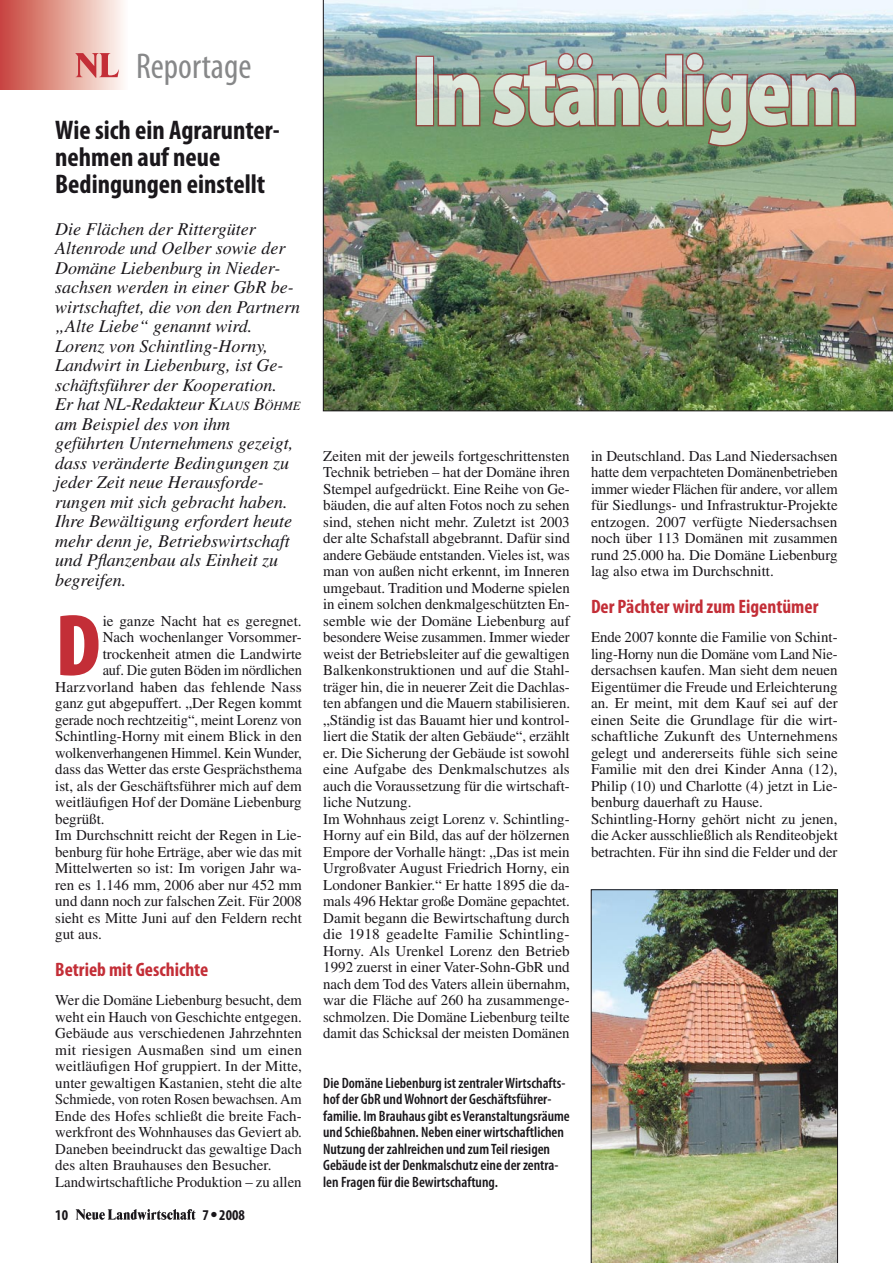
<style>
.page{position:relative;width:893px;height:1263px;background:#fff}
.page>*{position:absolute;margin:0;border:0;box-sizing:border-box;transform-origin:0 0}
.t1{font:900 condensed 100.5px "Myriad Pro";letter-spacing:-.035em;color:#fff}
.t2{font:900 condensed 88.5px "Myriad Pro";color:#c32e37}
.t3{font:condensed 36px "Myriad Pro";color:#878889}
.t4{font:700 condensed 27px/27px "Myriad Pro";color:#1a171b}
.t5{font:700 condensed 19.5px "Myriad Pro";color:#c32e37}
.t6{font:italic 18px/19.5px "Times LT Std";color:#1a171b}
.t7{font:15px/16.5px "Times LT Std";color:#1a171b}
.t8{font:600 condensed 15px/16.5px "Myriad Pro";color:#1a171b}
.t9{font:15px "Times LT Std";color:#1a171b;scale:.96 1}
.t10{font:700 condensed 15px "Myriad Pro";color:#1a171b}
.s1{font-size:12.6px}
</style>
<div class="page">
<svg style="left:76px;top:1209px;width:120px;height:11px"></svg>
<div style="left:0;top:0;width:128px;height:89px;background:linear-gradient(to right,#c84439,#fffdf5)"></div>
<svg style="left:75px;top:53px;width:44px;height:25px"></svg>
<img style="left:323px;top:0;width:570px;height:411px">
<img style="left:591px;top:889px;width:247px;height:374px">
<div style="left:416px;top:56px;width:18px;height:70px;border:3px solid #a3282e"></div>
<svg style="left:436px;top:72px;width:46px;height:56px;background:#808669"></svg>
<svg style="left:490px;top:51px;width:368px;height:97px;background:#819174"></svg>
<h3 class="t3" style="left:136px;top:44px;width:117px">Reportage</h3>
<h3 class="t4" style="left:55px;top:116px;width:226px">Wie sich ein Agrarunter&shy;nehmen auf neue<br>Bedingungen einstellt</h3>
<p class="t6" style="left:55px;top:219px;width:247px">Die Flächen der Rittergüter<br>Altenrode und Oelber sowie der<br>Domäne Liebenburg in Nieder&shy;sachsen werden in einer GbR be&shy;wirtschaftet, die von den Partnern „Alte Liebe“ genannt wird.<br>Lorenz von Schintling-Horny,<br>Landwirt in Liebenburg, ist Ge&shy;schäftsführer der Kooperation.<br>Er hat NL-Redakteur K<span class="s1">laus</span> B<span class="s1">öhme </span>am Beispiel des von ihm geführten Unternehmens gezeigt, dass veränderte Bedingungen zu jeder Zeit neue Herausforde&shy;rungen mit sich gebracht haben.<br>Ihre Bewältigung erfordert heute mehr denn je, Betriebswirtschaft und Pflanzenbau als Einheit zu begreifen.</p>
<h2 class="t2" style="left:55px;top:589px;width:47px">D</h2>
<p class="t7" style="left:103px;top:612px;width:201px">ie ganze Nacht hat es geregnet.</p>
<p class="t7" style="left:103px;top:629px;width:201px">Nach wochenlanger Vorsommer-</p>
<p class="t7" style="left:103px;top:645px;width:201px">trockenheit atmen die Landwirte</p>
<p class="t9" style="left:103px;top:661px;width:209px">auf. Die guten Böden im nördlichen</p>
<p class="t7" style="left:55px;top:678px;width:248px">Harzvorland haben das fehlende Nass</p>
<p class="t7" style="left:55px;top:695px;width:248px">ganz gut abgepuffert. „Der Regen kommt</p>
<p class="t7" style="left:55px;top:711px;width:248px">gerade noch rechtzeitig“, meint Lorenz von</p>
<p class="t7" style="left:55px;top:728px;width:248px">Schintling-Horny mit einem Blick in den</p>
<p class="t7" style="left:55px;top:744px;width:248px">wolkenverhangenen Himmel. Kein Wunder,</p>
<p class="t7" style="left:55px;top:761px;width:248px">dass das Wetter das erste Gesprächsthema</p>
<p class="t7" style="left:55px;top:777px;width:248px">ist, als der Geschäftsführer mich auf dem</p>
<p class="t7" style="left:55px;top:794px;width:248px">weitläufigen Hof der Domäne Liebenburg</p>
<p class="t7" style="left:55px;top:810px;width:51px">begrüßt.</p>
<p class="t7" style="left:55px;top:827px;width:248px">Im Durchschnitt reicht der Regen in Lie-</p>
<p class="t7" style="left:55px;top:843px;width:248px">benburg für hohe Erträge, aber wie das mit</p>
<p class="t7" style="left:55px;top:860px;width:248px">Mittelwerten so ist: Im vorigen Jahr wa-</p>
<p class="t7" style="left:55px;top:876px;width:248px">ren es 1.146 mm, 2006 aber nur 452 mm</p>
<p class="t7" style="left:55px;top:893px;width:248px">und dann noch zur falschen Zeit. Für 2008</p>
<p class="t7" style="left:55px;top:909px;width:248px">sieht es Mitte Juni auf den Feldern recht</p>
<p class="t7" style="left:55px;top:926px;width:48px">gut aus.</p>
<h3 class="t5" style="left:55px;top:957px;width:155px">Betrieb mit Geschichte</h3>
<p class="t7" style="left:55px;top:992px;width:248px">Wer die Domäne Liebenburg besucht, dem weht ein Hauch von Geschichte entgegen.<br>Gebäude aus verschiedenen Jahrzehnten mit riesigen Ausmaßen sind um einen weitläufigen Hof gruppiert. In der Mitte, unter gewaltigen Kastanien, steht die alte Schmiede, von roten Rosen bewachsen. Am Ende des Hofes schließt die breite Fach&shy;werkfront des Wohnhauses das Geviert ab.<br>Daneben beeindruckt das gewaltige Dach des alten Brauhauses den Besucher.<br>Landwirtschaftliche Produktion – zu allen</p>
<p class="t10" style="left:55px;top:1205px;width:14px">10</p>
<p class="t10" style="left:202px;top:1205px;width:44px">7 2008</p>
<h1 class="t1" style="left:411px;top:27px;width:449px">In ständigem</h1>
<p class="t7" style="left:323px;top:447px;width:248px">Zeiten mit der jeweils fortgeschrittensten Technik betrieben – hat der Domäne ihren Stempel aufgedrückt. Eine Reihe von Ge&shy;bäuden, die auf alten Fotos noch zu sehen sind, stehen nicht mehr. Zuletzt ist 2003 der alte Schafstall abgebrannt. Dafür sind andere Gebäude entstanden. Vieles ist, was man von außen nicht erkennt, im Inneren umgebaut. Tradition und Moderne spielen in einem solchen denkmalgeschützten En&shy;semble wie der Domäne Liebenburg auf besondere Weise zusammen. Immer wieder weist der Betriebsleiter auf die gewaltigen Balkenkonstruktionen und auf die Stahl&shy;träger hin, die in neuerer Zeit die Dachlas&shy;ten abfangen und die Mauern stabilisieren. „Ständig ist das Bauamt hier und kontrol&shy;liert die Statik der alten Gebäude“, erzählt er. Die Sicherung der Gebäude ist sowohl eine Aufgabe des Denkmalschutzes als auch die Voraussetzung für die wirtschaft&shy;liche Nutzung.<br>Im Wohnhaus zeigt Lorenz v. Schintling-Horny auf ein Bild, das auf der hölzernen Empore der Vorhalle hängt: „Das ist mein Urgroßvater August Friedrich Horny, ein Londoner Bankier.“ Er hatte 1895 die da&shy;mals 496 Hektar große Domäne gepachtet.<br>Damit begann die Bewirtschaftung durch die 1918 geadelte Familie Schintling-Horny. Als Urenkel Lorenz den Betrieb 1992 zuerst in einer Vater-Sohn-GbR und nach dem Tod des Vaters allein übernahm, war die Fläche auf 260 ha zusammenge&shy;schmolzen. Die Domäne Liebenburg teilte damit das Schicksal der meisten Domänen</p>
<p class="t7" style="left:591px;top:447px;width:248px;text-align:justify">in Deutschland. Das Land Niedersachsen hatte dem verpachteten Domänenbetrieben immer wieder Flächen für andere, vor allem für Siedlungs- und Infrastruktur-Projekte entzogen. 2007 verfügte Niedersachsen noch über 113 Domänen mit zusammen rund 25.000 ha. Die Domäne Liebenburg lag also etwa im Durchschnitt.</p>
<h3 class="t5" style="left:591px;top:594px;width:229px">Der Pächter wird zum Eigentümer</h3>
<p class="t7" style="left:591px;top:629px;width:248px">Ende 2007 konnte die Familie von Schint&shy;ling-Horny nun die Domäne vom Land Nie&shy;dersachsen kaufen. Man sieht dem neuen Eigentümer die Freude und Erleichterung an. Er meint, mit dem Kauf sei auf der einen Seite die Grundlage für die wirt&shy;schaftliche Zukunft des Unternehmens gelegt und andererseits fühle sich seine Familie mit den drei Kinder Anna (12), Philip (10) und Charlotte (4) jetzt in Lie&shy;benburg dauerhaft zu Hause.<br>Schintling-Horny gehört nicht zu jenen, die Acker ausschließlich als Renditeobjekt betrachten. Für ihn sind die Felder und der</p>
<p class="t8" style="left:323px;top:1074px;width:248px">Die Domäne Liebenburg ist zentraler Wirtschafts&shy;hof der GbR und Wohnort der Geschäftsführer&shy;familie. Im Brauhaus gibt es Veranstaltungsräume und Schießbahnen. Neben einer wirtschaftlichen Nutzung der zahlreichen und zum Teil riesigen Gebäude ist der Denkmalschutz eine der zentra&shy;len Fragen für die Bewirtschaftung.</p>
</div>
